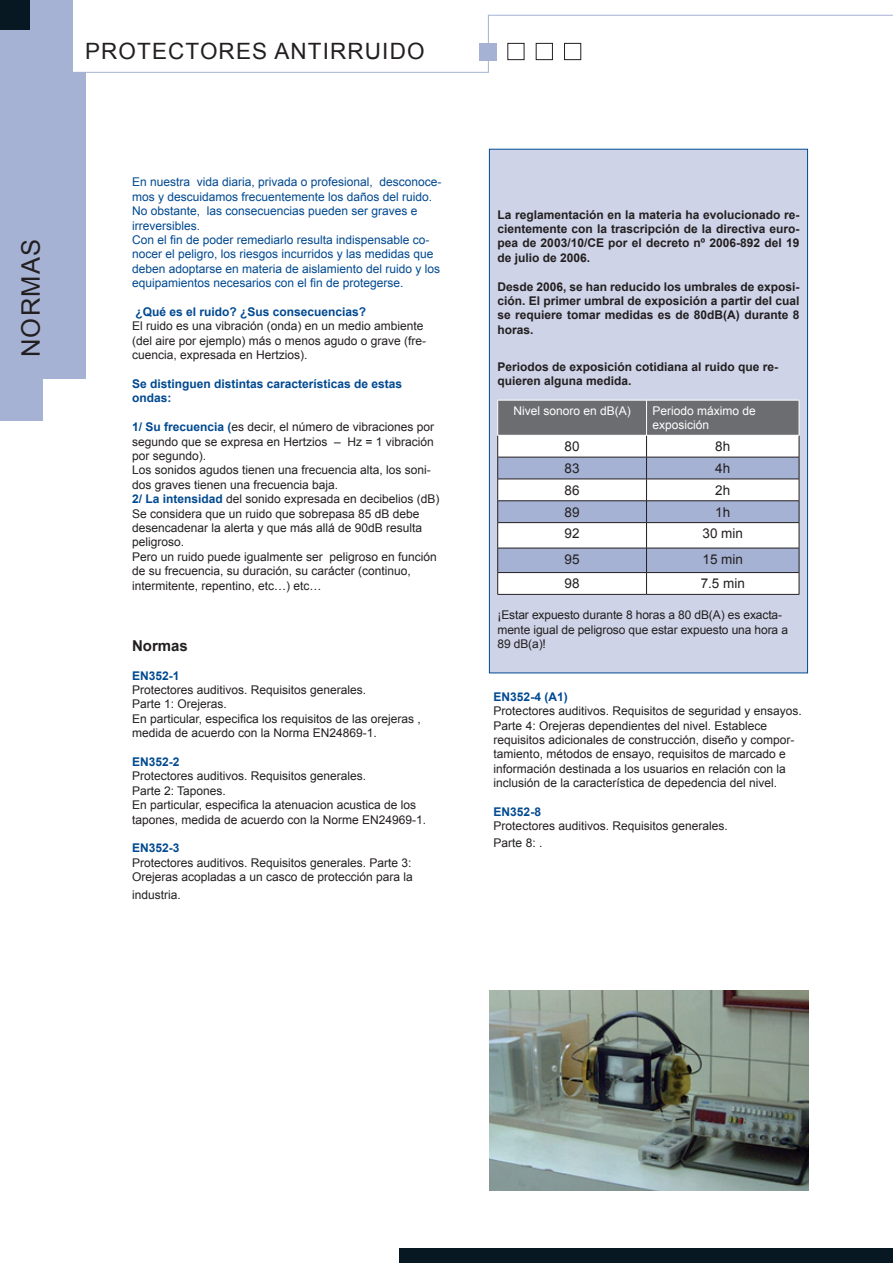
<style>
.page{position:relative;width:893px;height:1263px;background:#fff}
.page>*{position:absolute;margin:0;border:0;box-sizing:border-box;transform-origin:0 0}
.titre_page_coté{font:25.5px "Arial";color:#231f20}
.titre_page{font:22.5px "Arial";letter-spacing:.05em;color:#231f20}
.t1{font:700 15px "Arial";color:#231f20}
.t2{font:13.5px "Arial";color:#231f20}
.t3{font:12px/14.4px "Arial";color:#231f20}
.t4{font:700 12px/14.4px "Arial";color:#231f20;text-align:justify}
.t5{font:12px/14.4px "Arial";color:#014990}
.t6{font:700 12px/14.4px "Arial";color:#014990}
.t7{font:12px "Arial";color:#fff}
.s1{font-weight:700;color:#014990}
</style>
<div class="page">
<div style="left:489px;top:149px;width:319px;height:524px;background:#ced3e7;border:1px solid #014990"></div>
<div style="left:0;top:72px;width:85px;height:306px;background:#a5b2d4"></div>
<div style="left:400px;top:1248px;width:493px;height:15px;background:#071822"></div>
<div style="left:0;top:378px;width:43px;height:43px;background:#a5b2d4"></div>
<div style="left:0;top:0;width:72px;height:72px;background:#a5b2d4"></div>
<div style="left:0;top:0;width:30px;height:30px;background:#071822"></div>
<svg style="left:72px;top:15px;width:821px;height:58px"></svg>
<div style="left:479px;top:43px;width:17px;height:17px;background:#a5b2d4"></div>
<div style="left:564px;top:43px;width:17px;height:17px;background:#fff"></div>
<div style="left:564px;top:43px;width:17px;height:17px;border:1px solid #231f20"></div>
<div style="left:536px;top:43px;width:16px;height:17px;background:#fff"></div>
<div style="left:536px;top:43px;width:17px;height:17px;border:1px solid #231f20"></div>
<div style="left:508px;top:43px;width:16px;height:17px;background:#fff"></div>
<div style="left:508px;top:43px;width:16px;height:17px;border:1px solid #231f20"></div>
<img style="left:489px;top:991px;width:319px;height:200px">
<svg style="left:497px;top:401px;width:303px;height:193px;background:#bec2ce"></svg>
<hr style="left:497px;top:594px;width:149px;height:1px;background:#231f20">
<hr style="left:646px;top:594px;width:153px;height:1px;background:#231f20">
<hr style="left:497px;top:400px;width:149px;height:1px;background:#fff">
<hr style="left:497px;top:400px;width:1px;height:35px;background:#fff">
<hr style="left:646px;top:400px;width:153px;height:1px;background:#fff">
<hr style="left:646px;top:400px;width:1px;height:35px;background:#fff">
<hr style="left:799px;top:400px;width:1px;height:35px;background:#fff">
<hr style="left:497px;top:435px;width:149px;height:1px;background:#fff">
<hr style="left:646px;top:435px;width:153px;height:1px;background:#fff">
<p class="titre_page" style="left:85px;top:36px;width:341px">protectores antirruido</p>
<p class="titre_page_coté" style="left:14px;top:357px;width:118px;rotate:-90deg">NORMAS</p>
<p class="t5" style="left:132px;top:175px;width:311px">En nuestra vida diaria, privada o profesional, desconoce&shy;mos y descuidamos frecuentemente los daños del ruido.</p>
<p class="t5" style="left:132px;top:204px;width:287px">No obstante, las consecuencias pueden ser graves e irreversibles.</p>
<p class="t5" style="left:132px;top:233px;width:310px">Con el fin de poder remediarlo resulta indispensable co&shy;nocer el peligro, los riesgos incurridos y las medidas que deben adoptarse en materia de aislamiento del ruido y los equipamientos necesarios con el fin de protegerse.</p>
<p class="t6" style="left:135px;top:305px;width:232px">¿Qué es el ruido? ¿Sus consecuencias?</p>
<p class="t3" style="left:132px;top:319px;width:296px">El ruido es una vibración (onda) en un medio ambiente (del aire por ejemplo) más o menos agudo o grave (fre&shy;cuencia, expresada en Hertzios).</p>
<p class="t6" style="left:132px;top:377px;width:272px">Se distinguen distintas características de estas ondas:</p>
<p class="t3" style="left:132px;top:420px;width:304px;text-align:justify"><span class="s1">1/ Su frecuencia (</span>es decir, el número de vibraciones por segundo que se expresa en Hertzios – Hz = 1 vibración por segundo).</p>
<p class="t3" style="left:132px;top:463px;width:300px">Los sonidos agudos tienen una frecuencia alta, los soni&shy;dos graves tienen una frecuencia baja.</p>
<p class="t3" style="left:132px;top:492px;width:309px"><span class="s1">2/ La intensidad</span> del sonido expresada en decibelios (dB)</p>
<p class="t3" style="left:132px;top:506px;width:292px">Se considera que un ruido que sobrepasa 85 dB debe desencadenar la alerta y que más allá de 90dB resulta peligroso.</p>
<p class="t3" style="left:132px;top:549px;width:306px">Pero un ruido puede igualmente ser peligroso en función de su frecuencia, su duración, su carácter (continuo, intermitente, repentino, etc…) etc…</p>
<p class="t1" style="left:132px;top:636px;width:57px">Normas</p>
<p class="t6" style="left:132px;top:669px;width:49px">EN352-1</p>
<p class="t3" style="left:132px;top:683px;width:236px">Protectores auditivos. Requisitos generales.<br>Parte 1: Orejeras.</p>
<p class="t3" style="left:132px;top:711px;width:290px">En particular, especifica los requisitos de las orejeras , medida de acuerdo con la Norma EN24869-1.</p>
<p class="t6" style="left:132px;top:755px;width:49px">EN352-2</p>
<p class="t3" style="left:132px;top:769px;width:296px">Protectores auditivos. Requisitos generales.<br>Parte 2: Tapones.<br>En particular, especifica la atenuacion acustica de los tapones, medida de acuerdo con la Norme EN24969-1.</p>
<p class="t6" style="left:132px;top:841px;width:49px">EN352-3</p>
<p class="t3" style="left:132px;top:855px;width:282px">Protectores auditivos. Requisitos generales. Parte 3:<br>Orejeras acopladas a un casco de protección para la</p>
<p class="t3" style="left:132px;top:888px;width:50px">industria.</p>
<p class="t4" style="left:497px;top:207px;width:303px">La reglamentación en la materia ha evolucionado re&shy;cientemente con la trascripción de la directiva euro&shy;pea de 2003/10/CE por el decreto nº 2006-892 del 19 de julio de 2006.</p>
<p class="t4" style="left:497px;top:279px;width:303px">Desde 2006, se han reducido los umbrales de exposi&shy;ción. El primer umbral de exposición a partir del cual se requiere tomar medidas es de 80dB(A) durante 8 horas.</p>
<p class="t4" style="left:497px;top:360px;width:282px">Periodos de exposición cotidiana al ruido que re&shy;quieren alguna medida.</p>
<p class="t7" style="left:513px;top:403px;width:119px">N ivel sonoro en dB(A)</p>
<p class="t7" style="left:652px;top:403px;width:105px">Periodo máximo de</p>
<p class="t7" style="left:652px;top:417px;width:58px">exposición</p>
<p class="t2" style="left:565px;top:437px;width:17px">80</p>
<p class="t2" style="left:715px;top:437px;width:17px">8h</p>
<p class="t2" style="left:565px;top:459px;width:17px">83</p>
<p class="t2" style="left:715px;top:459px;width:17px">4h</p>
<p class="t2" style="left:565px;top:481px;width:17px">86</p>
<p class="t2" style="left:715px;top:481px;width:17px">2h</p>
<p class="t2" style="left:565px;top:503px;width:17px">89</p>
<p class="t2" style="left:715px;top:503px;width:17px">1h</p>
<p class="t2" style="left:565px;top:525px;width:17px">92</p>
<p class="t2" style="left:702px;top:525px;width:42px">30 min</p>
<p class="t2" style="left:565px;top:550px;width:17px">95</p>
<p class="t2" style="left:702px;top:550px;width:42px">15 min</p>
<p class="t2" style="left:565px;top:575px;width:17px">98</p>
<p class="t2" style="left:701px;top:575px;width:46px">7.5 min</p>
<p class="t3" style="left:497px;top:608px;width:292px">¡Estar expuesto durante 8 horas a 80 dB(A) es exacta&shy;mente igual de peligroso que estar expuesto una hora a<br>89 dB(a)!</p>
<p class="t6" style="left:494px;top:690px;width:76px">EN352-4 (A1)</p>
<p class="t3" style="left:494px;top:704px;width:310px">Protectores auditivos. Requisitos de seguridad y ensayos.<br>Parte 4: Orejeras dependientes del nivel. Establece requisitos adicionales de construcción, diseño y compor&shy;tamiento, métodos de ensayo, requisitos de marcado e información destinada a los usuarios en relación con la inclusión de la característica de depedencia del nivel.</p>
<p class="t6" style="left:494px;top:805px;width:49px">EN352-8</p>
<p class="t3" style="left:494px;top:819px;width:236px">Protectores auditivos. Requisitos generales.</p>
<p class="t3" style="left:494px;top:835px;width:50px">Parte 8: .</p>
</div>
